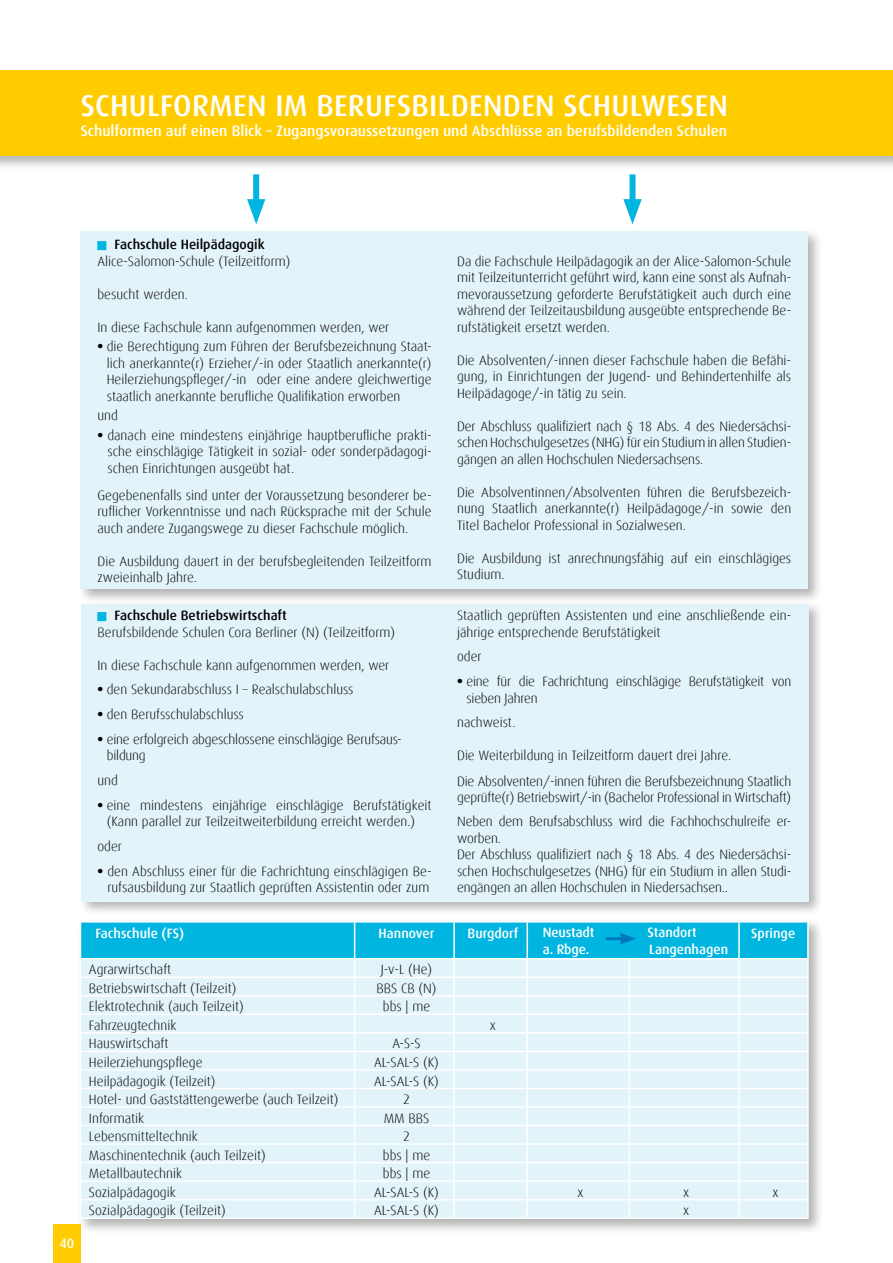
<style>
.page{position:relative;width:893px;height:1263px;background:#fff}
.page>*{position:absolute;margin:0;border:0;box-sizing:border-box;transform-origin:0 0}
.t1{font:500 30px "Dax";letter-spacing:.01em;color:#fff}
.t2{font:500 15px "Dax";color:#fff}
.t3{font:300 13.5px/16.5px "Dax";color:#000}
.t4{font:500 13.5px "Dax";color:#fff}
.s1{font-family:"European Pi One";font-weight:400;font-size:9px;color:#00b5e0}
.s2{font-weight:500}
.s3{font-weight:800}
</style>
<div class="page">
<div style="left:53px;top:1225px;width:28px;height:38px;background:#fc0"></div>
<div style="left:0;top:68px;width:893px;height:103px;background:#000;opacity:.3"></div>
<div style="left:0;top:71px;width:893px;height:85px;background:#fc0"></div>
<div style="left:78px;top:228px;width:745px;height:376px;background:#000;opacity:.3"></div>
<div style="left:81px;top:232px;width:727px;height:357px;background:#e3f3fa"></div>
<div style="left:76px;top:918px;width:748px;height:316px;background:#000;opacity:.3"></div>
<hr style="left:80px;top:921px;width:275px;height:1px;background:#fff">
<hr style="left:355px;top:921px;width:99px;height:1px;background:#fff">
<hr style="left:454px;top:921px;width:73px;height:1px;background:#fff">
<hr style="left:527px;top:921px;width:102px;height:1px;background:#fff">
<hr style="left:629px;top:921px;width:110px;height:1px;background:#fff">
<hr style="left:739px;top:921px;width:70px;height:1px;background:#fff">
<hr style="left:80px;top:1217px;width:275px;height:2px;background:#fff">
<hr style="left:355px;top:1217px;width:99px;height:2px;background:#fff">
<hr style="left:454px;top:1217px;width:73px;height:2px;background:#fff">
<hr style="left:527px;top:1217px;width:102px;height:2px;background:#fff">
<hr style="left:629px;top:1217px;width:110px;height:2px;background:#fff">
<hr style="left:739px;top:1217px;width:70px;height:2px;background:#fff">
<div style="left:629px;top:174px;width:6px;height:36px;background:#00b5e0"></div>
<svg style="left:623px;top:199px;width:19px;height:25px"></svg>
<div style="left:253px;top:174px;width:6px;height:36px;background:#00b5e0"></div>
<svg style="left:247px;top:199px;width:18px;height:25px"></svg>
<div style="left:78px;top:601px;width:746px;height:315px;background:#000;opacity:.3"></div>
<div style="left:82px;top:604px;width:727px;height:297px;background:#e3f3fa"></div>
<svg style="left:80px;top:922px;width:729px;height:295px;background:#caecf7"></svg>
<hr style="left:890px;top:68px;width:3px;height:103px;background:#000;opacity:.3">
<hr style="left:892px;top:71px;width:1px;height:85px;background:#fc0">
<h1 class="t1" style="left:81px;top:89px;width:649px">SCHULFORMEN IM BERUFSBILDENDEN SCHULWESEN</h1>
<p class="t2" style="left:81px;top:122px;width:648px">Schulformen auf einen Blick – Zugangsvoraussetzungen und Abschlüsse an berufsbildenden Schulen</p>
<p class="t3" style="left:97px;top:236px;width:194px"><span class="s1">W</span> <span class="s2">Fachschule Heilpädagogik<br></span>Alice-Salomon-Schule (Teilzeitform)</p>
<p class="t3" style="left:97px;top:286px;width:92px">besucht werden.</p>
<p class="t3" style="left:97px;top:319px;width:293px">In diese Fachschule kann aufgenommen werden, wer</p>
<p class="t3" style="left:107px;top:338px;width:326px;text-align:justify;text-indent:-9px"><span class="s3">•</span> die Berechtigung zum Führen der Berufsbezeichnung Staat&shy;lich anerkannte(r) Erzieher/-in oder Staatlich anerkannte(r)<br>Heilerziehungspfleger/-in oder eine andere gleichwertige staatlich anerkannte berufliche Qualifikation erworben</p>
<p class="t3" style="left:97px;top:407px;width:22px">und</p>
<p class="t3" style="left:107px;top:427px;width:326px;text-align:justify;text-indent:-10px"><span class="s3">•</span> danach eine mindestens einjährige hauptberufliche prakti&shy;sche einschlägige Tätigkeit in sozial- oder sonderpädagogi&shy;schen Einrichtungen ausgeübt hat.</p>
<p class="t3" style="left:97px;top:487px;width:336px;text-align:justify">Gegebenenfalls sind unter der Voraussetzung besonderer be&shy;ruflicher Vorkenntnisse und nach Rücksprache mit der Schule auch andere Zugangswege zu dieser Fachschule möglich.</p>
<p class="t3" style="left:97px;top:553px;width:336px">Die Ausbildung dauert in der berufsbegleitenden Teilzeitform zweieinhalb Jahre.</p>
<p class="t3" style="left:97px;top:607px;width:299px"><span class="s1">W</span> <span class="s2">Fachschule Betriebswirtschaft<br></span>Berufsbildende Schulen Cora Berliner (N) (Teilzeitform)</p>
<p class="t3" style="left:97px;top:657px;width:293px">In diese Fachschule kann aufgenommen werden, wer</p>
<p class="t3" style="left:97px;top:681px;width:258px"><span class="s3">•</span> den Sekundarabschluss I – Realschulabschluss</p>
<p class="t3" style="left:97px;top:706px;width:148px"><span class="s3">•</span> den Berufsschulabschluss</p>
<p class="t3" style="left:107px;top:731px;width:297px;text-indent:-9px"><span class="s3">•</span> eine erfolgreich abgeschlossene einschlägige Berufsaus&shy;bildung</p>
<p class="t3" style="left:97px;top:772px;width:22px">und</p>
<p class="t3" style="left:97px;top:797px;width:336px;text-align:center"><span class="s3">•</span> eine mindestens einjährige einschlägige Berufstätigkeit (Kann parallel zur Teilzeitweiterbildung erreicht werden.)</p>
<p class="t3" style="left:97px;top:838px;width:26px">oder</p>
<p class="t3" style="left:97px;top:863px;width:336px;text-align:center"><span class="s3">•</span> den Abschluss einer für die Fachrichtung einschlägigen Be&shy;rufsausbildung zur Staatlich geprüften Assistentin oder zum</p>
<p class="t3" style="left:457px;top:253px;width:336px;text-align:justify">Da die Fachschule Heilpädagogik an der Alice-Salomon-Schule mit Teilzeitunterricht geführt wird, kann eine sonst als Aufnah&shy;mevoraussetzung geforderte Berufstätigkeit auch durch eine während der Teilzeitausbildung ausgeübte entsprechende Be&shy;rufstätigkeit ersetzt werden.</p>
<p class="t3" style="left:457px;top:352px;width:336px;text-align:justify">Die Absolventen/-innen dieser Fachschule haben die Befähi&shy;gung, in Einrichtungen der Jugend- und Behindertenhilfe als Heilpädagoge/-in tätig zu sein.</p>
<p class="t3" style="left:457px;top:418px;width:336px;text-align:justify">Der Abschluss qualifiziert nach § 18 Abs. 4 des Niedersächsi&shy;schen Hochschulgesetzes (NHG) für ein Studium in allen Studien&shy;gängen an allen Hochschulen Niedersachsens.</p>
<p class="t3" style="left:457px;top:484px;width:336px;text-align:justify">Die Absolventinnen/Absolventen führen die Berufsbezeich&shy;nung Staatlich anerkannte(r) Heilpädagoge/-in sowie den Titel Bachelor Professional in Sozialwesen.</p>
<p class="t3" style="left:457px;top:550px;width:336px">Die Ausbildung ist anrechnungsfähig auf ein einschlägiges<br>Studium.</p>
<p class="t3" style="left:457px;top:607px;width:336px">Staatlich geprüften Assistenten und eine anschließende ein&shy;jährige entsprechende Berufstätigkeit</p>
<p class="t3" style="left:457px;top:648px;width:26px">oder</p>
<p class="t3" style="left:466px;top:673px;width:326px;text-indent:-9px"><span class="s3">•</span> eine für die Fachrichtung einschlägige Berufstätigkeit von sieben Jahren</p>
<p class="t3" style="left:457px;top:714px;width:60px">nachweist.</p>
<p class="t3" style="left:457px;top:743px;width:336px;line-height:25.5px">Die Weiterbildung in Teilzeitform dauert drei Jahre.<br>Die Absolventen/-innen führen die Berufsbezeichnung Staatlich</p>
<p class="t3" style="left:457px;top:786px;width:336px;line-height:24px">geprüfte(r) Betriebswirt/-in (Bachelor Professional in Wirtschaft)<br>Neben dem Berufsabschluss wird die Fachhochschulreife er-</p>
<p class="t3" style="left:457px;top:830px;width:336px">worben.<br>Der Abschluss qualifiziert nach § 18 Abs. 4 des Niedersächsi&shy;schen Hochschulgesetzes (NHG) für ein Studium in allen Studi&shy;engängen an allen Hochschulen in Niedersachsen..</p>
<p class="t4" style="left:95px;top:926px;width:90px">Fachschule (FS)</p>
<p class="t4" style="left:379px;top:926px;width:57px">Hannover</p>
<p class="t4" style="left:467px;top:926px;width:52px">Burgdorf</p>
<p class="t4" style="left:543px;top:925px;width:53px">Neustadt</p>
<p class="t4" style="left:647px;top:925px;width:51px">Standort</p>
<p class="t4" style="left:543px;top:942px;width:48px">a. Rbge.</p>
<p class="t4" style="left:649px;top:942px;width:80px">Langenhagen</p>
<p class="t4" style="left:751px;top:926px;width:46px">Springe</p>
<p class="t4" style="left:60px;top:1235px;width:16px">40</p>
<p class="t3" style="left:89px;top:961px;width:84px">Agrarwirtschaft</p>
<p class="t3" style="left:381px;top:961px;width:53px">J-v-L (He)</p>
<p class="t3" style="left:89px;top:980px;width:149px">Betriebswirtschaft (Teilzeit)</p>
<p class="t3" style="left:376px;top:980px;width:62px">BBS CB (N)</p>
<p class="t3" style="left:89px;top:998px;width:156px">Elektrotechnik (auch Teilzeit)</p>
<p class="t3" style="left:383px;top:998px;width:49px">bbs | me</p>
<p class="t3" style="left:89px;top:1017px;width:89px">Fahrzeugtechnik</p>
<p class="t3" style="left:490px;top:1017px;width:8px">x</p>
<p class="t3" style="left:89px;top:1036px;width:81px">Hauswirtschaft</p>
<p class="t3" style="left:392px;top:1036px;width:30px">A-S-S</p>
<p class="t3" style="left:89px;top:1054px;width:115px">Heilerziehungspflege</p>
<p class="t3" style="left:374px;top:1054px;width:66px">AL-SAL-S (K)</p>
<p class="t3" style="left:89px;top:1073px;width:128px">Heilpädagogik (Teilzeit)</p>
<p class="t3" style="left:374px;top:1073px;width:66px">AL-SAL-S (K)</p>
<p class="t3" style="left:89px;top:1091px;width:251px">Hotel- und Gaststättengewerbe (auch Teilzeit)</p>
<p class="t3" style="left:403px;top:1091px;width:8px">2</p>
<p class="t3" style="left:89px;top:1110px;width:57px">Informatik</p>
<p class="t3" style="left:384px;top:1110px;width:47px">MM BBS</p>
<p class="t3" style="left:89px;top:1128px;width:110px">Lebensmitteltechnik</p>
<p class="t3" style="left:403px;top:1128px;width:8px">2</p>
<p class="t3" style="left:89px;top:1147px;width:178px">Maschinentechnik (auch Teilzeit)</p>
<p class="t3" style="left:383px;top:1147px;width:49px">bbs | me</p>
<p class="t3" style="left:89px;top:1165px;width:95px">Metallbautechnik</p>
<p class="t3" style="left:383px;top:1165px;width:49px">bbs | me</p>
<p class="t3" style="left:89px;top:1184px;width:88px">Sozialpädagogik</p>
<p class="t3" style="left:374px;top:1184px;width:66px">AL-SAL-S (K)</p>
<p class="t3" style="left:577px;top:1184px;width:8px">x</p>
<p class="t3" style="left:683px;top:1184px;width:8px">x</p>
<p class="t3" style="left:773px;top:1184px;width:8px">x</p>
<p class="t3" style="left:89px;top:1202px;width:138px">Sozialpädagogik (Teilzeit)</p>
<p class="t3" style="left:374px;top:1202px;width:66px">AL-SAL-S (K)</p>
<p class="t3" style="left:683px;top:1202px;width:8px">x</p>
</div>
